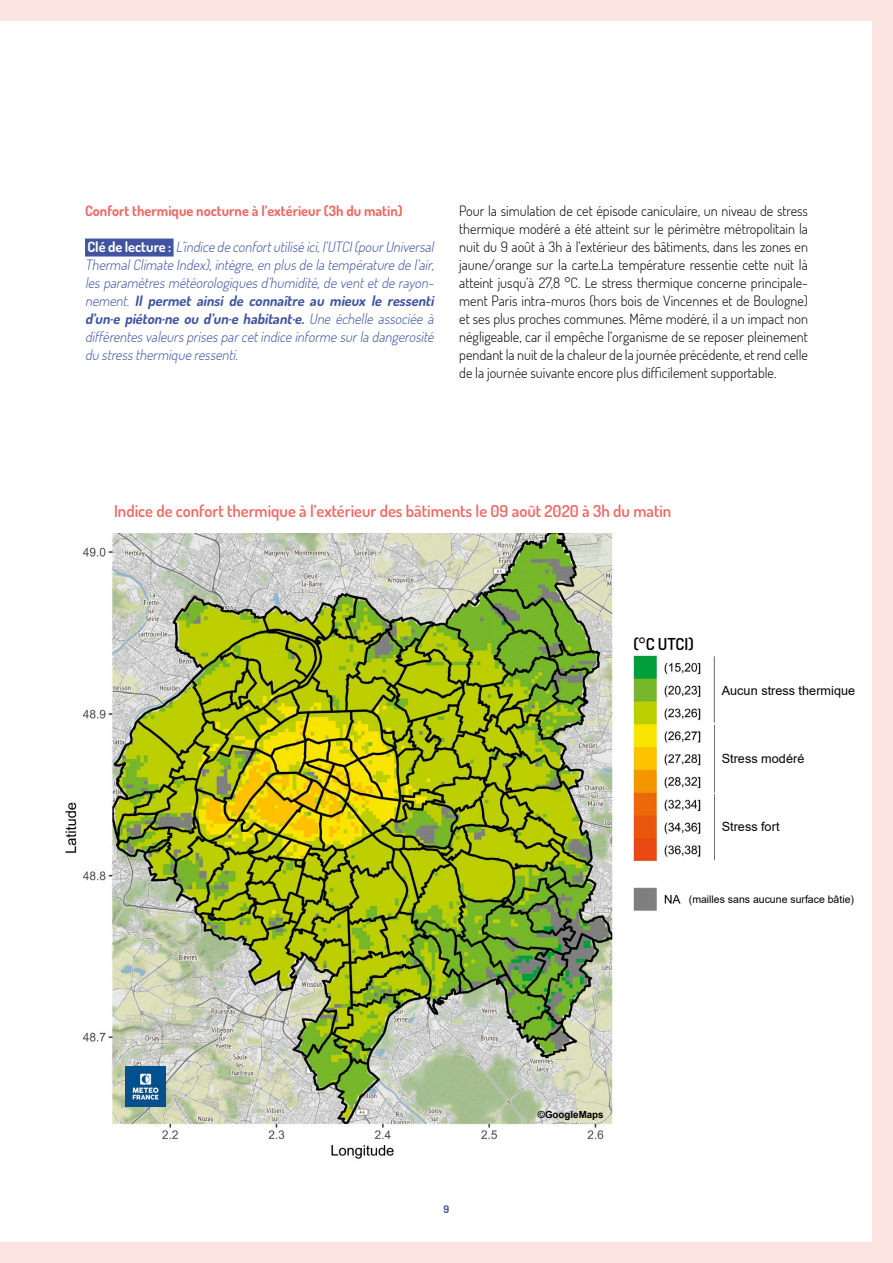
<style>
.page{position:relative;width:893px;height:1263px;background:#fce5e0}
.page>*{position:absolute;margin:0;border:0;box-sizing:border-box;transform-origin:0 0}
.titre_tableau{font:600 16.5px "Dosis";color:#ed6964}
.titre_tableau-2{font:600 16.5px "Dosis";color:#000}
.courant{font:300 14.25px/18px "Dosis";color:#000;text-align:justify}
.courant-2{font:italic 300 14.25px/18px "Dosis";color:#4054a1;text-align:justify}
.titres_3{font:700 14.25px "Dosis";color:#ed6964}
.t1{font:12.6px "Arial";letter-spacing:.005em;color:#010202}
.titre_tableau-3{font:10.5px "Arial";color:#000}
.titre_2{font:700 10.5px "Dosis";color:#4054a1}
.t2{font:700 9.75px "Arial";color:#010202}
.s1{font-weight:700;font-style:normal;color:#fff}
.s2{font-weight:700}
</style>
<div class="page">
<div style="left:0;top:21px;width:872px;height:1221px;background:#fff"></div>
<div style="left:85px;top:239px;width:89px;height:18px;background:#4054a1"></div>
<img style="left:65px;top:534px;width:650px;height:625px">
<div style="left:625px;top:627px;width:82px;height:26px;background:#fff"></div>
<img style="left:126px;top:1067px;width:40px;height:40px">
<p class="titres_3" style="left:85px;top:201px;width:319px">Confort thermique nocturne à l’extérieur (3h du matin)</p>
<p class="courant-2" style="left:85px;top:237px;width:353px"><span class="s1">C l é d e l e c t u re :</span> L’indice de confortutilisé ici,l’UTCI(pourUniversal ThermalClimate Index),intègre,en plusde la température de l’air, lesparamètresmétéorologiquesd’humidité,de ventetde rayon&shy;nement. <span class="s2">Il permet ainsi de connaître au mieux le ressenti d’un·e piéton·ne ou d’un·e habitant·e.</span> Une échelle associée à différentesvaleursprisesparcetindice informe surla dangerosité du stressthermique ressenti.</p>
<p class="courant" style="left:459px;top:201px;width:350px">Pour la simulation de cet épisode caniculaire, un niveau de stress thermique modéré a été atteint sur le périmètre métropolitain la nuit du 9 août à 3h à l’extérieur des bâtiments, dans les zones en jaune/orange sur la carte.La température ressentie cette nuit là atteint jusqu’à 27,8 °C. Le stress thermique concerne principale&shy;ment Paris intra-muros (hors bois de Vincennes et de Boulogne) et ses plus proches communes. Même modéré, il a un impact non négligeable, car il empêche l’organisme de se reposer pleinement pendant la nuit de la chaleur de la journée précédente, et rend celle de la journée suivante encore plus difficilement supportable.</p>
<p class="titre_tableau" style="left:114px;top:499px;width:559px">Indice de confort thermique à l’extérieur des bâtiments le 09 août 2020 à 3h du matin</p>
<p class="titre_tableau-2" style="left:634px;top:633px;width:62px">(°C UTCI)</p>
<p class="t1" style="left:722px;top:682px;width:135px">Aucun stress thermique</p>
<p class="t1" style="left:722px;top:750px;width:84px">Stress modéré</p>
<p class="t1" style="left:722px;top:818px;width:59px">Stress fort</p>
<p class="titre_2" style="left:444px;top:1202px;width:7px">9</p>
<p class="t2" style="left:538px;top:1107px;width:67px">©GoogleMaps</p>
<p class="titre_tableau-3" style="left:689px;top:892px;width:167px">(mailles sans aucune surface bâtie)</p>
</div>
